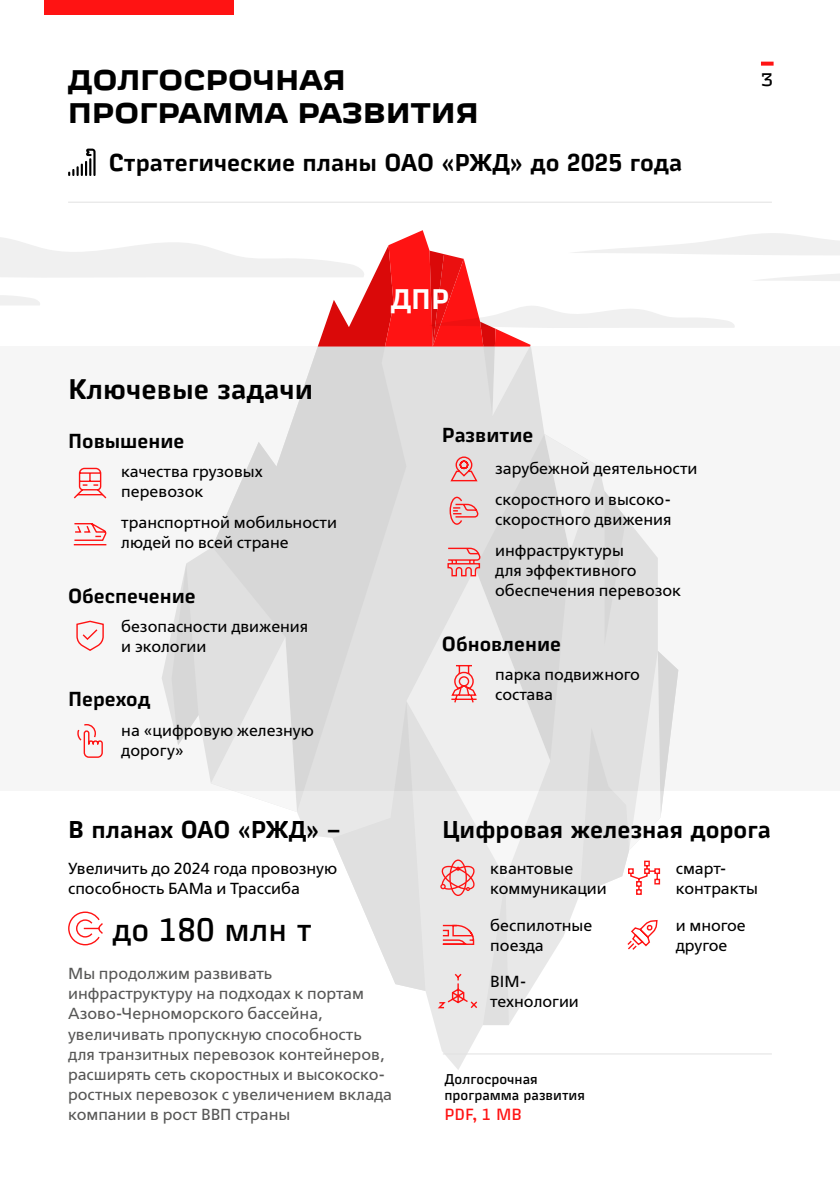
<style>
.page{position:relative;width:840px;height:1191px;background:#fff}
.page>*{position:absolute;margin:0;border:0;box-sizing:border-box;transform-origin:0 0}
.t1{font:32px "Russian Rail G Pro";color:#000}
.t2{font:700 expanded 28px/33.6px "Russian Rail G Pro";letter-spacing:.01em;color:#000}
.t3{font:500 28px "Russian Rail G Pro";color:#000}
.t4{font:500 28px "Russian Rail G Pro";color:#fff}
.t5{font:500 24px "Russian Rail G Pro";color:#000}
.t6{font:500 20px "Russian Rail G Pro";color:#000}
.t7{font:expanded 18px "Russian Rail G Pro";color:#000}
.t8{font:16px/20px "FSRAILWAY Book";color:#000}
.t9{font:16px/20px "FSRAILWAY Book";color:#575756}
.t10{font:16px "Russian Rail G Pro";color:#ff1313}
.t11{font:14px/16.8px "Russian Rail G Pro";color:#000}
</style>
<div class="page">
<svg style="left:761px;top:62px;width:12px;height:4px"></svg>
<div style="left:44px;top:0;width:189px;height:14px;background:#ff1313"></div>
<hr style="left:68px;top:202px;width:703px;height:1px;background:#e1e1e1">
<div style="left:0;top:346px;width:839px;height:445px;background:#f6f6f6"></div>
<svg style="left:162px;top:416px;width:516px;height:654px"></svg>
<svg style="left:212px;top:416px;width:194px;height:396px;fill:#d7d7d7"></svg>
<svg style="left:332px;top:701px;width:93px;height:290px"></svg>
<svg style="left:171px;top:563px;width:27px;height:182px"></svg>
<svg style="left:211px;top:637px;width:86px;height:175px"></svg>
<svg style="left:406px;top:568px;width:30px;height:310px;fill:#e0e0e0"></svg>
<svg style="left:0;top:230px;width:839px;height:186px"></svg>
<svg style="left:68px;top:149px;width:27px;height:27px"></svg>
<svg style="left:73px;top:523px;width:34px;height:23px"></svg>
<svg style="left:74px;top:467px;width:33px;height:32px"></svg>
<svg style="left:76px;top:620px;width:28px;height:31px"></svg>
<svg style="left:77px;top:724px;width:26px;height:34px"></svg>
<svg style="left:436px;top:434px;width:242px;height:591px"></svg>
<svg style="left:68px;top:911px;width:35px;height:35px"></svg>
<hr style="left:442px;top:1053px;width:329px;height:1px;background:#e1e1e1">
<h2 class="t2" style="left:68px;top:62px;width:411px">ДОЛГОСРОЧНАЯ<br>ПРОГРАММА РАЗВИТИЯ</h2>
<h3 class="t5" style="left:109px;top:148px;width:574px">Стратегические планы ОАО «РЖД» до 2025 года</h3>
<h2 class="t3" style="left:68px;top:371px;width:246px">Ключевые задачи</h2>
<p class="t6" style="left:68px;top:428px;width:118px">Повышение</p>
<p class="t8" style="left:121px;top:461px;width:143px">качества грузовых перевозок</p>
<p class="t8" style="left:121px;top:513px;width:217px">транспортной мобильности людей по всей стране</p>
<p class="t6" style="left:68px;top:583px;width:129px">Обеспечение</p>
<p class="t8" style="left:121px;top:616px;width:188px">безопасности движения и экологии</p>
<p class="t6" style="left:68px;top:687px;width:84px">Переход</p>
<p class="t8" style="left:121px;top:720px;width:194px">на «цифровую железную дорогу»</p>
<h2 class="t4" style="left:390px;top:282px;width:60px">ДПР</h2>
<p class="t6" style="left:441px;top:423px;width:93px">Развитие</p>
<p class="t8" style="left:495px;top:452px;width:204px;line-height:31.4px">зарубежной деятельности скоростного и высоко-</p>
<p class="t8" style="left:495px;top:503px;width:178px;line-height:31.4px">скоростного движения инфраструктуры</p>
<p class="t8" style="left:495px;top:560px;width:187px">для эффективного обеспечения перевозок</p>
<p class="t6" style="left:441px;top:631px;width:120px">Обновление</p>
<p class="t8" style="left:495px;top:664px;width:146px">парка подвижного состава</p>
<p class="t7" style="left:760px;top:68px;width:14px">3</p>
<h3 class="t5" style="left:68px;top:815px;width:274px">В планах ОАО «РЖД» –</h3>
<p class="t8" style="left:68px;top:858px;width:270px">Увеличить до 2024 года провозную способность БАМа и Трассиба</p>
<h1 class="t1" style="left:112px;top:909px;width:201px">до 180 млн т</h1>
<p class="t9" style="left:68px;top:964px;width:325px">Мы продолжим развивать инфраструктуру на подходах к портам Азово-Черноморского бассейна, увеличивать пропускную способность для транзитных перевозок контейнеров, расширять сеть скоростных и высокоско&shy;ростных перевозок с увеличением вклада компании в рост ВВП страны</p>
<h3 class="t5" style="left:442px;top:815px;width:330px">Цифровая железная дорога</h3>
<p class="t8" style="left:490px;top:858px;width:118px">квантовые коммуникации</p>
<p class="t8" style="left:675px;top:858px;width:84px">смарт&shy;контракты</p>
<p class="t8" style="left:490px;top:915px;width:103px">беспилотные поезда</p>
<p class="t8" style="left:675px;top:915px;width:72px">и многое другое</p>
<p class="t8" style="left:490px;top:971px;width:90px">BIM&shy;технологии</p>
<p class="t11" style="left:444px;top:1070px;width:142px">Долгосрочная программа развития</p>
<p class="t10" style="left:444px;top:1104px;width:79px">PDF, 1 MB</p>
</div>
